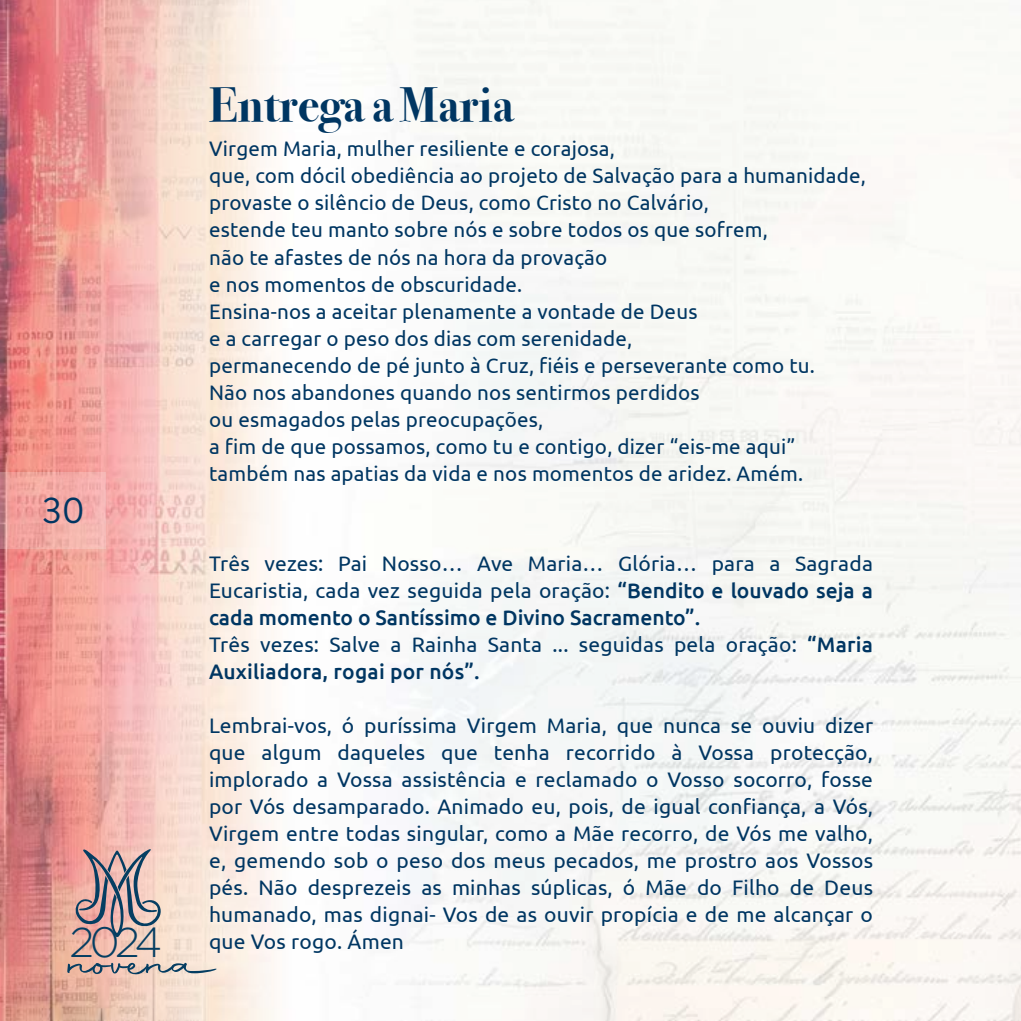
<style>
.page{position:relative;width:1021px;height:1021px;background:#fff}
.page>*{position:absolute;margin:0;border:0;box-sizing:border-box;transform-origin:0 0}
.t1{font:60px "Autography";color:#053e62}
.t2{font:700 48px "Bodoni Svty Two ITCTT";color:#003662}
.t3{font:300 42px "Gotham";color:#053e62}
.t4{font:36px "Brandon Text";color:#003662}
.t5{font:21px/27px "Ubuntu";letter-spacing:.01em;color:#003662;text-align:justify}
.s1{font-weight:500}
</style>
<div class="page">
<img style="left:0;top:0;width:1020px;height:1020px">
<svg style="left:0;top:472px;width:106px;height:77px;background:#efa7a3"></svg>
<svg style="left:75px;top:849px;width:87px;height:88px;background:#bda0a0"></svg>
<h3 class="t4" style="left:42px;top:486px;width:45px">30</h3>
<h3 class="t3" style="left:69px;top:919px;width:94px">2024</h3>
<p class="t2" style="left:209px;top:65px;width:306px">Entrega a Maria</p>
<p class="t5" style="left:209px;top:135px;width:407px">Virgem Maria, mulher resiliente e corajosa,</p>
<p class="t5" style="left:209px;top:162px;width:658px">que, com dócil obediência ao projeto de Salvação para a humanidade,</p>
<p class="t5" style="left:209px;top:189px;width:501px">provaste o silêncio de Deus, como Cristo no Calvário,</p>
<p class="t5" style="left:209px;top:216px;width:560px">estende teu manto sobre nós e sobre todos os que sofrem,</p>
<p class="t5" style="left:209px;top:243px;width:400px">não te afastes de nós na hora da provação</p>
<p class="t5" style="left:209px;top:270px;width:314px">e nos momentos de obscuridade.</p>
<p class="t5" style="left:209px;top:297px;width:490px">Ensina-nos a aceitar plenamente a vontade de Deus</p>
<p class="t5" style="left:209px;top:324px;width:425px">e a carregar o peso dos dias com serenidade,</p>
<p class="t5" style="left:209px;top:351px;width:607px">permanecendo de pé junto à Cruz, fiéis e perseverante como tu.</p>
<p class="t5" style="left:209px;top:378px;width:492px">Não nos abandones quando nos sentirmos perdidos</p>
<p class="t5" style="left:209px;top:405px;width:336px">ou esmagados pelas preocupações,</p>
<p class="t5" style="left:209px;top:432px;width:587px">a fim de que possamos, como tu e contigo, dizer “eis-me aqui”</p>
<p class="t5" style="left:209px;top:459px;width:595px">também nas apatias da vida e nos momentos de aridez. Amém.</p>
<p class="t5" style="left:209px;top:549px;width:665px">Três vezes: Pai Nosso… Ave Maria… Glória… para a Sagrada Eucaristia, cada vez seguida pela oração: <span class="s1">“Bendito e louvado seja a cada momento o Santíssimo e Divino Sacramento”.</span></p>
<p class="t5" style="left:209px;top:630px;width:665px">Três vezes: Salve a Rainha Santa ... seguidas pela oração: <span class="s1">“Maria<br>Auxiliadora, rogai por nós”.</span></p>
<p class="t5" style="left:209px;top:711px;width:665px">Lembrai-vos, ó puríssima Virgem Maria, que nunca se ouviu dizer que algum daqueles que tenha recorrido à Vossa protecção, implorado a Vossa assistência e reclamado o Vosso socorro, fosse por Vós desamparado. Animado eu, pois, de igual confiança, a Vós, Virgem entre todas singular, como a Mãe recorro, de Vós me valho, e, gemendo sob o peso dos meus pecados, me prostro aos Vossos pés. Não desprezeis as minhas súplicas, ó Mãe do Filho de Deus humanado, mas dignai- Vos de as ouvir propícia e de me alcançar o que Vos rogo. Ámen</p>
<h1 class="t1" style="left:69px;top:922px;width:152px">novena</h1>
</div>
